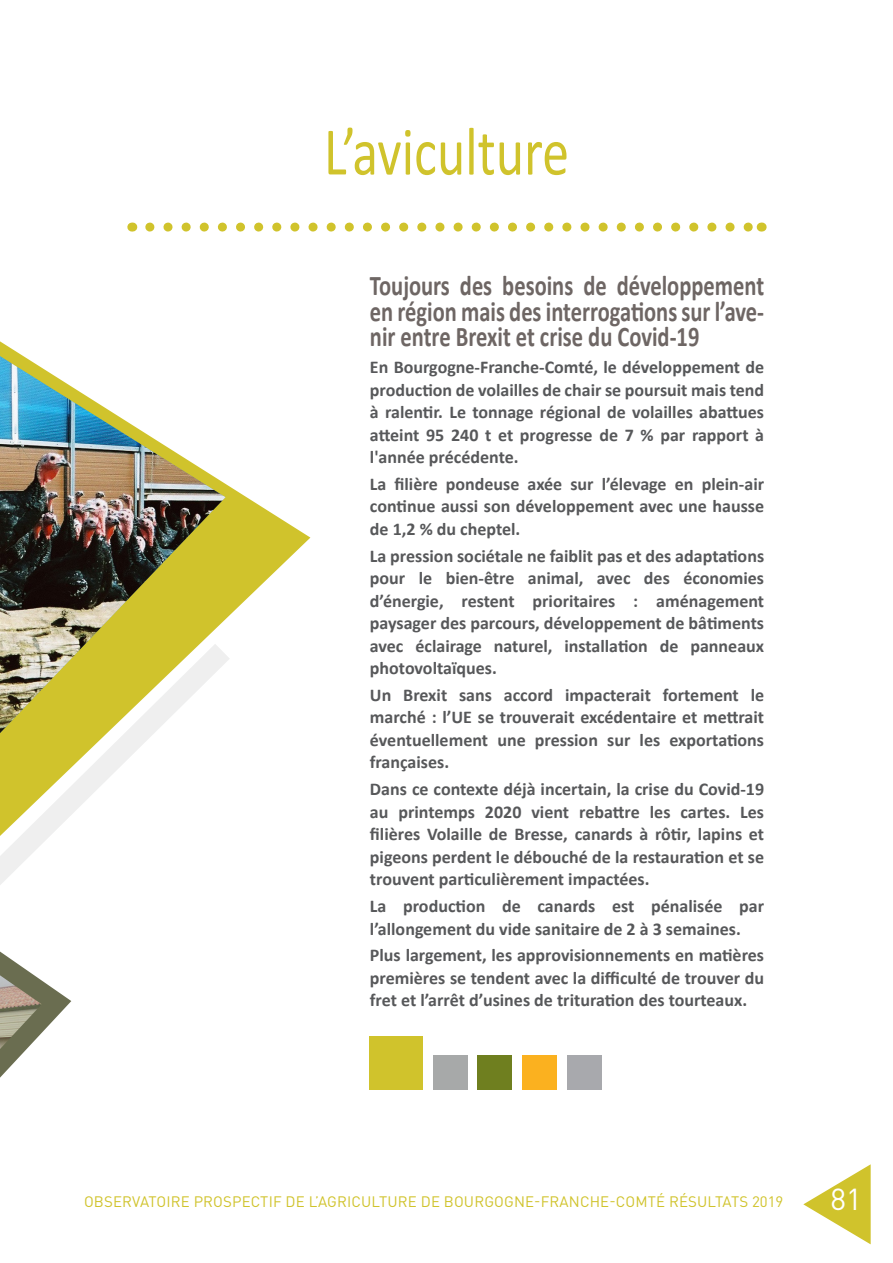
<style>
.page{position:relative;width:893px;height:1263px;background:#fff}
.page>*{position:absolute;margin:0;border:0;box-sizing:border-box;transform-origin:0 0}
.t1{font:68.55px "Calibri";color:#d0c32c;scale:.79 1}
.t2{font:30px "DIN Pro";color:#fff}
.t3{font:700 28.5px/25.5px "Calibri";color:#6e6664;text-align:justify;scale:.79 1}
.t4{font:700 18px/22.5px "Calibri";color:#57585a;text-align:justify}
.t5{font:15px "DIN Pro";letter-spacing:.01em;color:#d0c32c}
</style>
<div class="page">
<svg style="left:803px;top:1164px;width:68px;height:80px"></svg>
<svg style="left:0;top:341px;width:310px;height:479px"></svg>
<img style="left:0;top:356px;width:226px;height:377px">
<svg style="left:150px;top:223px;width:602px;height:9px"></svg>
<svg style="left:0;top:820px;width:72px;height:258px"></svg>
<div style="left:370px;top:1036px;width:53px;height:53px;background:#d0c32c"></div>
<div style="left:477px;top:1055px;width:35px;height:34px;background:#6f7f1f"></div>
<div style="left:434px;top:1055px;width:34px;height:34px;background:#a7a9a9"></div>
<div style="left:523px;top:1055px;width:34px;height:34px;background:#fbb11f"></div>
<div style="left:568px;top:1055px;width:34px;height:34px;background:#a8a9ad"></div>
<p class="t1" style="left:324px;top:104px;width:312px">L’aviculture</p>
<p class="t3" style="left:370px;top:273px;width:501px">Toujours des besoins de développement en région mais des interrogations sur l’ave&shy;nir entre Brexit et crise du Covid-19</p>
<p class="t4" style="left:370px;top:356px;width:396px">En Bourgogne-Franche-Comté, le développement de production de volailles de chair se poursuit mais tend à ralentir. Le tonnage régional de volailles abattues atteint 95 240 t et progresse de 7 % par rapport à l'année précédente.</p>
<p class="t4" style="left:370px;top:472px;width:396px">La filière pondeuse axée sur l’élevage en plein-air continue aussi son développement avec une hausse de 1,2 % du cheptel.</p>
<p class="t4" style="left:370px;top:544px;width:396px">La pression sociétale ne faiblit pas et des adaptations pour le bien-être animal, avec des économies d’énergie, restent prioritaires : aménagement paysager des parcours, développement de bâtiments avec éclairage naturel, installation de panneaux photovoltaïques.</p>
<p class="t4" style="left:370px;top:683px;width:396px">Un Brexit sans accord impacterait fortement le marché : l’UE se trouverait excédentaire et mettrait éventuellement une pression sur les exportations françaises.</p>
<p class="t4" style="left:370px;top:778px;width:396px">Dans ce contexte déjà incertain, la crise du Covid-19 au printemps 2020 vient rebattre les cartes. Les filières Volaille de Bresse, canards à rôtir, lapins et pigeons perdent le débouché de la restauration et se trouvent particulièrement impactées.</p>
<p class="t4" style="left:370px;top:894px;width:396px">La production de canards est pénalisée par l’allongement du vide sanitaire de 2 à 3 semaines.</p>
<p class="t4" style="left:370px;top:944px;width:396px">Plus largement, les approvisionnements en matières premières se tendent avec la difficulté de trouver du fret et l’arrêt d’usines de trituration des tourteaux.</p>
<p class="t5" style="left:84px;top:1192px;width:701px">OBSERVATOIRE PROSPECTIF DE L’AGRICULTURE DE BOURGOGNE-FRANCHE-COMTÉ RÉSULTATS 2019</p>
<h2 class="t2" style="left:830px;top:1179px;width:33px">81</h2>
</div>
